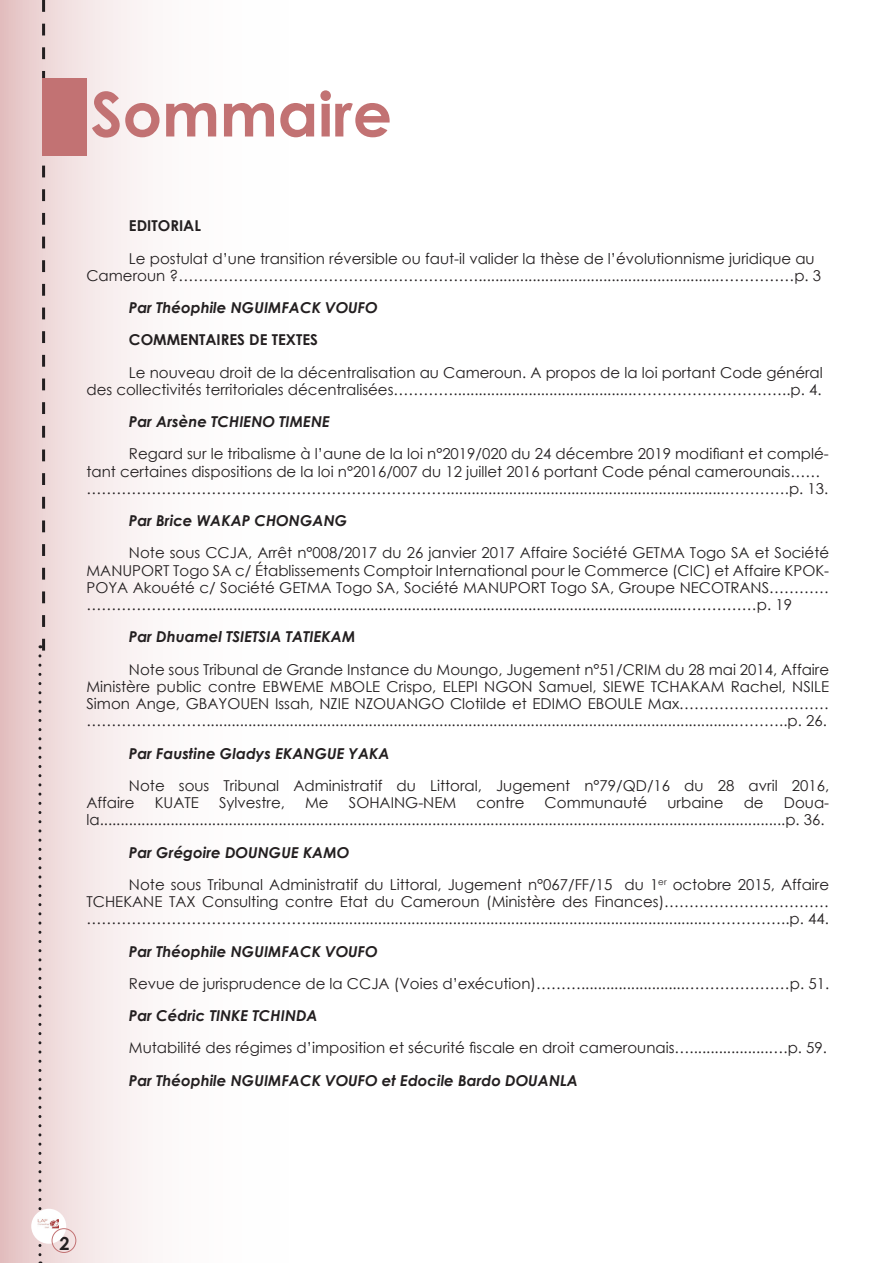
<style>
.page{position:relative;width:893px;height:1263px;background:#fff}
.page>*{position:absolute;margin:0;border:0;box-sizing:border-box;transform-origin:0 0}
.t1{font:700 61.5px "Century Gothic";color:#c27273}
.t2{font:700 18px "Century Gothic";color:#231f20}
.t3{font:15px/17.2px "Century Gothic";color:#231f20}
.t4{font:italic 700 15px "Century Gothic";color:#231f20}
.t5{font:700 15px "Century Gothic";color:#231f20}
</style>
<div class="page">
<svg style="left:0;top:0;width:142px;height:1263px"></svg>
<svg style="left:38px;top:0;width:7px;height:1263px;background:#cdb8b9"></svg>
<div style="left:31px;top:1209px;width:35px;height:35px;background:#fff;border-radius:50%"></div>
<div style="left:52px;top:1228px;width:24px;height:25px;border:1px solid #c27273;border-radius:50%"></div>
<img style="left:37px;top:1219px;width:21px;height:9px">
<div style="left:42px;top:78px;width:44px;height:78px;background:#c27273"></div>
<p class="t1" style="left:91px;top:67px;width:303px">Sommaire</p>
<p class="t5" style="left:129px;top:214px;width:74px">EDITORIAL</p>
<p class="t3" style="left:86px;top:249px;width:736px;text-indent:43px">Le postulat d’une transition réversible ou faut-il valider la thèse de l’évolutionnisme juridique au<br>Cameroun ?……………………………………………………..........................................................……………p. 3</p>
<p class="t4" style="left:129px;top:296px;width:250px">Par Théophile NGUIMFACK VOUFO</p>
<p class="t5" style="left:129px;top:328px;width:191px">COMMENTAIRES DE TEXTES</p>
<p class="t3" style="left:86px;top:363px;width:738px;text-align:right">Le nouveau droit de la décentralisation au Cameroun. A propos de la loi portant Code général<br>des collectivités territoriales décentralisées…………...........................................…………………………..p. 4.</p>
<p class="t4" style="left:129px;top:410px;width:202px">Par Arsène TCHIENO TIMENE</p>
<p class="t3" style="left:86px;top:445px;width:744px;text-indent:43px">Regard sur le tribalisme à l’aune de la loi n°2019/020 du 24 décembre 2019 modifiant et complé&shy;tant certaines dispositions de la loi n°2016/007 du 12 juillet 2016 portant Code pénal camerounais…… ………………………………………………………………...................................................................………….p. 13.</p>
<p class="t4" style="left:129px;top:509px;width:220px">Par Brice WAKAP CHONGANG</p>
<p class="t3" style="left:86px;top:544px;width:744px;text-align:justify;text-indent:43px">Note sous CCJA, Arrêt n°008/2017 du 26 janvier 2017 Affaire Société GETMA Togo SA et Société MANUPORT Togo SA c/ Établissements Comptoir International pour le Commerce (CIC) et Affaire KPOK-POYA Akouété c/ Société GETMA Togo SA, Société MANUPORT Togo SA, Groupe NECOTRANS………… …………………......................................................................................................................……………p. 19</p>
<p class="t4" style="left:129px;top:625px;width:228px">Par Dhuamel TSIETSIA TATIEKAM</p>
<p class="t3" style="left:86px;top:660px;width:744px;text-align:justify;text-indent:43px">Note sous Tribunal de Grande Instance du Moungo, Jugement n°51/CRIM du 28 mai 2014, Affaire Ministère public contre EBWEME MBOLE Crispo, ELEPI NGON Samuel, SIEWE TCHAKAM Rachel, NSILE Simon Ange, GBAYOUEN Issah, NZIE NZOUANGO Clotilde et EDIMO EBOULE Max………………………… ……………………...............................................................................................................................………..p. 26.</p>
<p class="t4" style="left:129px;top:742px;width:262px">Par Faustine Gladys EKANGUE YAKA</p>
<p class="t3" style="left:86px;top:777px;width:744px;text-indent:43px">Note sous Tribunal Administratif du Littoral, Jugement n°79/QD/16 du 28 avril 2016,<br>Affaire</p>
<p class="t3" style="left:155px;top:794px;width:46px">KUATE</p>
<p class="t3" style="left:219px;top:794px;width:67px">Sylvestre,</p>
<p class="t3" style="left:305px;top:794px;width:25px">Me</p>
<p class="t3" style="left:349px;top:794px;width:109px">SOHAING-NEM</p>
<p class="t3" style="left:476px;top:794px;width:50px">contre</p>
<p class="t3" style="left:545px;top:794px;width:104px">Communauté</p>
<p class="t3" style="left:667px;top:794px;width:58px">urbaine</p>
<p class="t3" style="left:744px;top:794px;width:22px">de</p>
<p class="t3" style="left:86px;top:794px;width:744px;text-indent:697px">Doua&shy;la.....................................................................................................................................................................p. 36.</p>
<p class="t4" style="left:129px;top:841px;width:222px">Par Grégoire DOUNGUE KAMO</p>
<p class="t3" style="left:86px;top:876px;width:744px;text-align:justify;text-indent:43px">Note sous Tribunal Administratif du Littoral, Jugement n°067/FF/15 du 1<sup>er</sup> octobre 2015, Affaire TCHEKANE TAX Consulting contre Etat du Cameroun (Ministère des Finances)…………………………… ………………………………………...............................................................................................……………..p. 44.</p>
<p class="t4" style="left:129px;top:940px;width:250px">Par Théophile NGUIMFACK VOUFO</p>
<p class="t3" style="left:129px;top:975px;width:702px">Revue de jurisprudence de la CCJA (Voies d’exécution)……….........................…………………p. 51.</p>
<p class="t4" style="left:129px;top:1004px;width:190px">Par Cédric TINKE TCHINDA</p>
<p class="t3" style="left:129px;top:1039px;width:699px">Mutabilité des régimes d’imposition et sécurité fiscale en droit camerounais…...................….p. 59.</p>
<p class="t4" style="left:129px;top:1069px;width:450px">Par Théophile NGUIMFACK VOUFO et Edocile Bardo DOUANLA</p>
<p class="t2" style="left:60px;top:1230px;width:12px">2</p>
</div>
